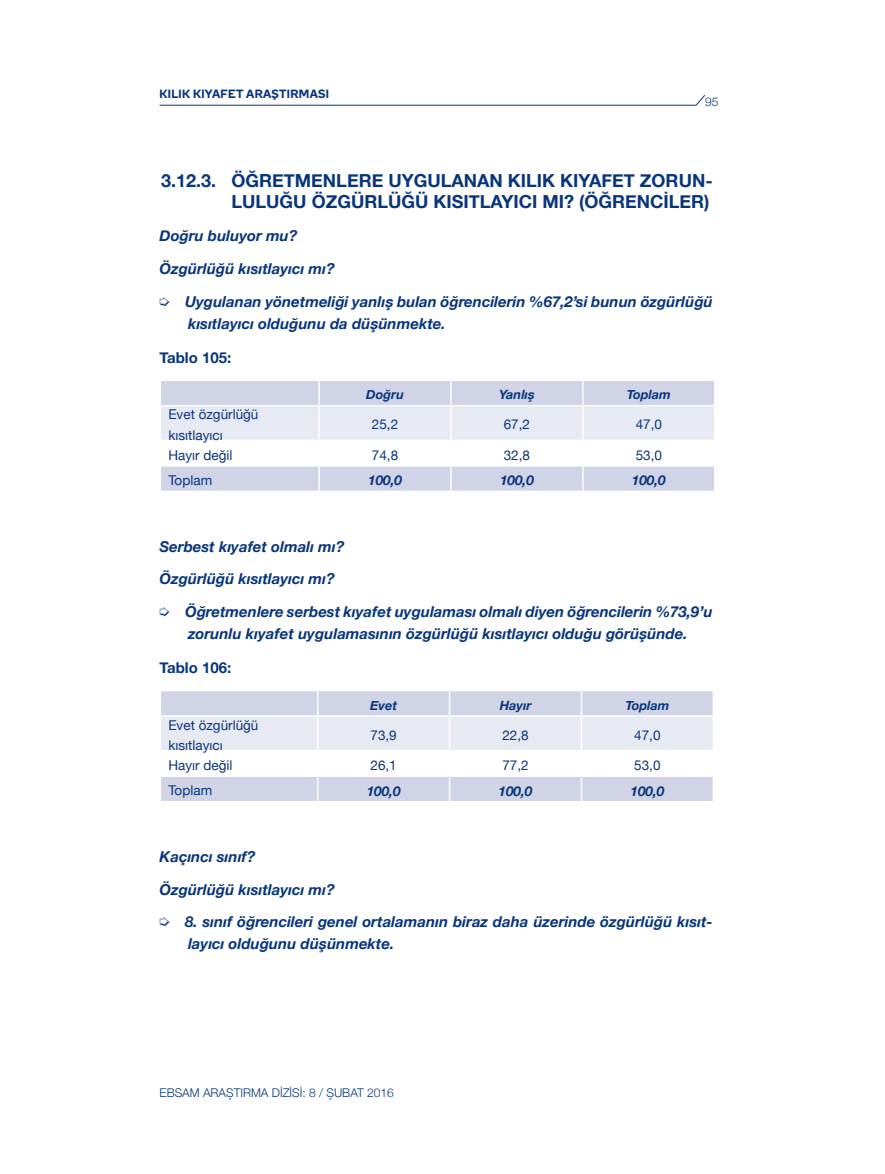
<style>
.page{position:relative;width:885px;height:1174px;background:#fff}
.page>*{position:absolute;margin:0;border:0;box-sizing:border-box;transform-origin:0 0}
.İÇ_BAŞLIK{font:700 18px/21.6px "Helvetica Neue";color:#08357c;text-align:right}
.Başlık_7{font:italic 700 15px/22px "Helvetica Neue";color:#08357c}
.ŞEKİL_VE_TABLO{font:700 15px "Helvetica Neue";color:#08357c}
.Başlık_2{font:13.5px/20.2px "Helvetica Neue";color:#08357c}
.t1{font:italic 700 13.5px "Helvetica Neue";color:#08357c}
.t2{font:italic 700 12.75px "Helvetica Neue";color:#08357c}
.t3{font:300 12px "Helvetica Neue";color:#08357c}
.t4{font:600 12px "Boing";letter-spacing:.03em;color:#08357c}
</style>
<div class="page">
<svg style="left:159px;top:95px;width:546px;height:11px"></svg>
<svg style="left:161px;top:381px;width:553px;height:109px"></svg>
<svg style="left:161px;top:691px;width:552px;height:110px"></svg>
<hr style="left:581px;top:775px;width:133px;height:2px;background:#fff">
<hr style="left:580px;top:777px;width:2px;height:24px;background:#fff">
<hr style="left:712px;top:777px;width:2px;height:24px;background:#fff">
<p class="t4" style="left:159px;top:85px;width:171px">KILIK KIYAFET ARAŞTIRMASI</p>
<p class="t3" style="left:705px;top:92px;width:15px">95</p>
<p class="İÇ_BAŞLIK" style="left:161px;top:170px;width:553px">3.12.3. ÖĞRETMENLERE UYGULANAN KILIK KIYAFET ZORUN-<br>LULUĞU ÖZGÜRLÜĞÜ KISITLAYICI MI? (ÖĞRENCİLER)</p>
<p class="Başlık_7" style="left:159px;top:225px;width:139px">Doğru buluyor mu?</p>
<p class="Başlık_7" style="left:159px;top:258px;width:176px">Özgürlüğü kısıtlayıcı mı?</p>
<p class="Başlık_7" style="left:185px;top:290px;width:529px">Uygulanan yönetmeliği yanlış bulan öğrencilerin %67,2’si bunun özgürlüğü kısıtlayıcı olduğunu da düşünmekte.</p>
<p class="ŞEKİL_VE_TABLO" style="left:159px;top:346px;width:73px">Tablo 105:</p>
<p class="t2" style="left:366px;top:384px;width:39px">Doğru</p>
<p class="t2" style="left:499px;top:384px;width:37px">Yanlış</p>
<p class="t2" style="left:626px;top:384px;width:45px">Toplam</p>
<p class="Başlık_2" style="left:168px;top:405px;width:91px">Evet özgürlüğü kısıtlayıcı</p>
<p class="Başlık_2" style="left:372px;top:415px;width:28px">25,2</p>
<p class="Başlık_2" style="left:503px;top:415px;width:28px">67,2</p>
<p class="Başlık_2" style="left:635px;top:415px;width:28px">47,0</p>
<p class="Başlık_2" style="left:168px;top:445px;width:65px">Hayır değil</p>
<p class="Başlık_2" style="left:372px;top:445px;width:28px">74,8</p>
<p class="Başlık_2" style="left:503px;top:445px;width:28px">32,8</p>
<p class="Başlık_2" style="left:635px;top:445px;width:28px">53,0</p>
<p class="Başlık_2" style="left:168px;top:471px;width:45px">Toplam</p>
<p class="t1" style="left:368px;top:470px;width:35px">100,0</p>
<p class="t1" style="left:500px;top:470px;width:35px">100,0</p>
<p class="t1" style="left:632px;top:470px;width:35px">100,0</p>
<p class="Başlık_7" style="left:159px;top:535px;width:186px">Serbest kıyafet olmalı mı?</p>
<p class="Başlık_7" style="left:159px;top:568px;width:176px">Özgürlüğü kısıtlayıcı mı?</p>
<p class="Başlık_7" style="left:185px;top:601px;width:529px">Öğretmenlere serbest kıyafet uygulaması olmalı diyen öğrencilerin %73,9’u zorunlu kıyafet uygulamasının özgürlüğü kısıtlayıcı olduğu görüşünde.</p>
<p class="ŞEKİL_VE_TABLO" style="left:159px;top:656px;width:73px">Tablo 106:</p>
<p class="t2" style="left:370px;top:695px;width:29px">Evet</p>
<p class="t2" style="left:499px;top:695px;width:33px">Hayır</p>
<p class="t2" style="left:625px;top:695px;width:45px">Toplam</p>
<p class="Başlık_2" style="left:168px;top:715px;width:91px">Evet özgürlüğü kısıtlayıcı</p>
<p class="Başlık_2" style="left:370px;top:725px;width:28px">73,9</p>
<p class="Başlık_2" style="left:502px;top:725px;width:28px">22,8</p>
<p class="Başlık_2" style="left:634px;top:725px;width:28px">47,0</p>
<p class="Başlık_2" style="left:168px;top:755px;width:65px">Hayır değil</p>
<p class="Başlık_2" style="left:370px;top:755px;width:28px">26,1</p>
<p class="Başlık_2" style="left:502px;top:755px;width:28px">77,2</p>
<p class="Başlık_2" style="left:634px;top:755px;width:28px">53,0</p>
<p class="Başlık_2" style="left:168px;top:781px;width:45px">Toplam</p>
<p class="t1" style="left:366px;top:780px;width:35px">100,0</p>
<p class="t1" style="left:498px;top:780px;width:35px">100,0</p>
<p class="t1" style="left:630px;top:780px;width:35px">100,0</p>
<p class="Başlık_7" style="left:159px;top:846px;width:97px">Kaçıncı sınıf?</p>
<p class="Başlık_7" style="left:159px;top:878px;width:176px">Özgürlüğü kısıtlayıcı mı?</p>
<p class="Başlık_7" style="left:185px;top:911px;width:529px">8. sınıf öğrencileri genel ortalamanın biraz daha üzerinde özgürlüğü kısıt&shy;layıcı olduğunu düşünmekte.</p>
<p class="t3" style="left:159px;top:1083px;width:236px">EBSAM ARAŞTIRMA DİZİSİ: 8 / ŞUBAT 2016</p>
</div>
